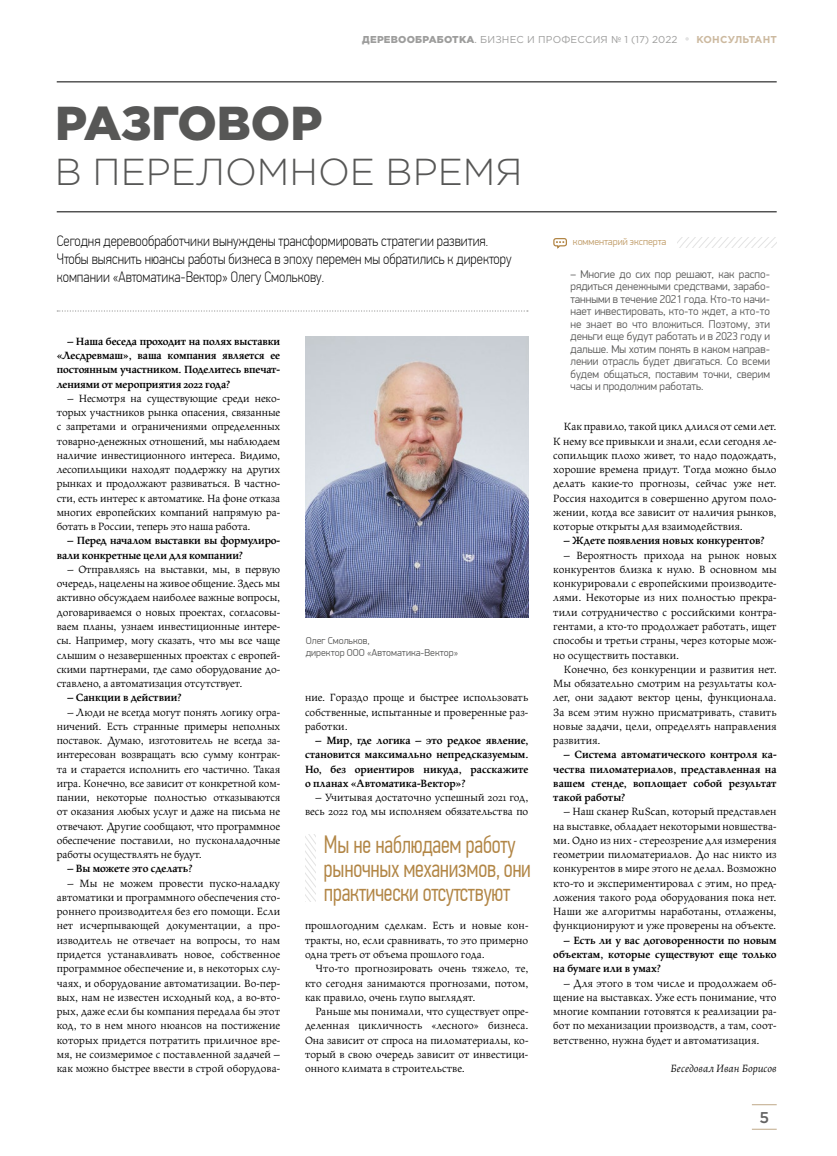
<style>
.page{position:relative;width:837px;height:1156px;background:#fff}
.page>*{position:absolute;margin:0;border:0;box-sizing:border-box;transform-origin:0 0}
.t1{font:900 47.5px "Gotham Pro";color:#575756}
.t2{font:300 37.5px "Gotham Pro";color:#575756}
.t3{font:300 25px/23.8px "PF Din Text Comp Pro";letter-spacing:-.01em;color:#b28646}
.t4{font:500 15.62px "Gotham Pro";color:#646363}
.t5{font:100 15px/18px "PF Din Text Cond Pro";color:#000}
.t6{font:11.88px/14.2px "Maiola Pro";color:#000;text-align:justify}
.t7{font:700 11.88px/14.2px "Maiola Pro";color:#000;text-align:justify}
.t8{font:italic 11.88px "Maiola Pro";color:#000}
.t9{font:300 11.25px/12.5px "PF Din Display Pro";color:#575756;text-align:justify}
.t10{font:300 10px/12px "PF Din Display Pro";color:#575756}
.t11{font:10px "Gotham Pro";letter-spacing:.02em;color:#9d9d9c}
.t12{font:300 10px "PF Din Display Pro";color:#c09c68}
.t13{font:700 10px "Gotham Pro";letter-spacing:.02em;color:#ccb99f}
.s1{font-weight:900}
</style>
<div class="page">
<svg style="left:752px;top:1104px;width:24px;height:1px"></svg>
<svg style="left:752px;top:1128px;width:24px;height:1px"></svg>
<hr style="left:57px;top:81px;width:719px;height:1px;background:#000">
<hr style="left:57px;top:211px;width:719px;height:1px;background:#000">
<svg style="left:57px;top:310px;width:470px;height:1px"></svg>
<svg style="left:305px;top:834px;width:10px;height:67px"></svg>
<img style="left:305px;top:336px;width:223px;height:281px">
<svg style="left:553px;top:238px;width:14px;height:11px"></svg>
<svg style="left:677px;top:238px;width:99px;height:10px"></svg>
<p class="t11" style="left:362px;top:33px;width:316px"><span class="s1">ДЕРЕВООБРАБОТКА</span>. БИЗНЕС И ПРОФЕССИЯ № 1 (17) 2022</p>
<p class="t13" style="left:696px;top:33px;width:82px">КОНСУЛЬТАНТ</p>
<h1 class="t1" style="left:55px;top:95px;width:269px">РАЗГОВОР</h1>
<h2 class="t2" style="left:55px;top:151px;width:469px">В ПЕРЕЛОМНОЕ ВРЕМЯ</h2>
<p class="t5" style="left:57px;top:232px;width:456px">Сегодня деревообработчики вынуждены трансформировать стратегии развития.<br>Чтобы выяснить нюансы работы бизнеса в эпоху перемен мы обратились к директору компании «Автоматика-Вектор» Олегу Смолькову.</p>
<p class="t7" style="left:57px;top:334px;width:225px;text-indent:11px">– Наша беседа проходит на полях выставки «Лесдревмаш», ваша компания является ее постоянным участником. Поделитесь впечат&shy;лениями от мероприятия 2022 года?</p>
<p class="t6" style="left:57px;top:391px;width:225px;text-indent:11px">– Несмотря на существующие среди неко&shy;торых участников рынка опасения, связанные с запретами и ограничениями определенных товарно-денежных отношений, мы наблюдаем наличие инвестиционного интереса. Видимо, лесопильщики находят поддержку на других рынках и продолжают развиваться. В частно&shy;сти, есть интерес к автоматике. На фоне отказа многих европейских компаний напрямую ра&shy;ботать в России, теперь это наша работа.</p>
<p class="t7" style="left:57px;top:534px;width:225px;text-indent:11px">– Перед началом выставки вы формулиро&shy;вали конкретные цели для компании?</p>
<p class="t6" style="left:57px;top:562px;width:225px;text-indent:11px">– Отправляясь на выставки, мы, в первую очередь, нацелены на живое общение. Здесь мы активно обсуждаем наиболее важные вопросы, договариваемся о новых проектах, согласовы&shy;ваем планы, узнаем инвестиционные интере&shy;сы. Например, могу сказать, что мы все чаще слышим о незавершенных проектах с европей&shy;скими партнерами, где само оборудование до&shy;ставлено, а автоматизация отсутствует.</p>
<p class="t7" style="left:67px;top:690px;width:115px">– Санкции в действии?</p>
<p class="t6" style="left:57px;top:705px;width:225px;text-indent:11px">– Люди не всегда могут понять логику огра&shy;ничений. Есть странные примеры неполных поставок. Думаю, изготовитель не всегда за&shy;интересован возвращать всю сумму контрак&shy;та и старается исполнить его частично. Такая игра. Конечно, все зависит от конкретной ком&shy;пании, некоторые полностью отказываются от оказания любых услуг и даже на письма не отвечают. Другие сообщают, что программное обеспечение поставили, но пусконаладочные работы осуществлять не будут.</p>
<p class="t7" style="left:67px;top:861px;width:126px">– Вы можете это сделать?</p>
<p class="t6" style="left:57px;top:876px;width:225px;text-indent:11px">– Мы не можем провести пуско-наладку автоматики и программного обеспечения сто&shy;роннего производителя без его помощи. Если нет исчерпывающей документации, а про&shy;изводитель не отвечает на вопросы, то нам придется устанавливать новое, собственное программное обеспечение и, в некоторых слу&shy;чаях, и оборудование автоматизации. Во-пер&shy;вых, нам не известен исходный код, а во-вто&shy;рых, даже если бы компания передала бы этот код, то в нем много нюансов на постижение которых придется потратить приличное вре&shy;мя, не соизмеримое с поставленной задачей – как можно быстрее ввести в строй оборудова-</p>
<p class="t10" style="left:306px;top:634px;width:154px">Олег Смольков,<br>директор ООО «Автоматика-Вектор»</p>
<p class="t6" style="left:305px;top:690px;width:225px">ние. Гораздо проще и быстрее использовать собственные, испытанные и проверенные раз&shy;работки.</p>
<p class="t7" style="left:305px;top:733px;width:225px;text-indent:11px">– Мир, где логика – это редкое явление, становится максимально непредсказуемым.<br>Но, без ориентиров никуда, расскажите о планах «Автоматика-Вектор»?</p>
<p class="t6" style="left:305px;top:790px;width:225px;text-align:right">– Учитывая достаточно успешный 2021 год, весь 2022 год мы исполняем обязательства по</p>
<h3 class="t3" style="left:324px;top:832px;width:208px">Мы не наблюдаем работу рыночных механизмов, они практически отсутствуют</h3>
<p class="t6" style="left:305px;top:918px;width:225px">прошлогодним сделкам. Есть и новые кон&shy;тракты, но, если сравнивать, то это примерно одна треть от объема прошлого года.</p>
<p class="t6" style="left:305px;top:961px;width:225px;text-indent:11px">Что-то прогнозировать очень тяжело, те, кто сегодня занимаются прогнозами, потом, как правило, очень глупо выглядят.</p>
<p class="t6" style="left:305px;top:1004px;width:225px;text-indent:11px">Раньше мы понимали, что существует опре&shy;деленная цикличность «лесного» бизнеса.<br>Она зависит от спроса на пиломатериалы, ко&shy;торый в свою очередь зависит от инвестици&shy;онного климата в строительстве.</p>
<p class="t12" style="left:572px;top:236px;width:95px">комментарий эксперта</p>
<p class="t9" style="left:570px;top:268px;width:201px">– Многие до сих пор решают, как распо&shy;рядиться денежными средствами, зарабо&shy;танными в течение 2021 года. Кто-то начи&shy;нает инвестировать, кто-то ждет, а кто-то не знает во что вложиться. Поэтому, эти деньги еще будут работать и в 2023 году и дальше. Мы хотим понять в каком направ&shy;лении отрасль будет двигаться. Со всеми будем общаться, поставим точки, сверим часы и продолжим работать.</p>
<p class="t6" style="left:553px;top:420px;width:225px;text-indent:11px">Как правило, такой цикл длился от семи лет.<br>К нему все привыкли и знали, если сегодня ле&shy;сопильщик плохо живет, то надо подождать, хорошие времена придут. Тогда можно было делать какие-то прогнозы, сейчас уже нет.<br>Россия находится в совершенно другом поло&shy;жении, когда все зависит от наличия рынков, которые открыты для взаимодействия.</p>
<p class="t7" style="left:563px;top:534px;width:202px">– Ждете появления новых конкурентов?</p>
<p class="t6" style="left:553px;top:548px;width:225px;text-indent:11px">– Вероятность прихода на рынок новых конкурентов близка к нулю. В основном мы конкурировали с европейскими производите&shy;лями. Некоторые из них полностью прекра&shy;тили сотрудничество с российскими контра&shy;гентами, а кто-то продолжает работать, ищет способы и третьи страны, через которые мож&shy;но осуществить поставки.</p>
<p class="t6" style="left:553px;top:662px;width:225px;text-indent:11px">Конечно, без конкуренции и развития нет.<br>Мы обязательно смотрим на результаты кол&shy;лег, они задают вектор цены, функционала.<br>За всем этим нужно присматривать, ставить новые задачи, цели, определять направления развития.</p>
<p class="t7" style="left:553px;top:747px;width:225px;text-indent:11px">– Система автоматического контроля ка&shy;чества пиломатериалов, представленная на вашем стенде, воплощает собой результат такой работы?</p>
<p class="t6" style="left:553px;top:804px;width:225px;text-indent:11px">– Наш сканер RuScan, который представлен на выставке, обладает некоторыми новшества&shy;ми. Одно из них - стереозрение для измерения геометрии пиломатериалов. До нас никто из конкурентов в мире этого не делал. Возможно кто-то и экспериментировал с этим, но пред&shy;ложения такого рода оборудования пока нет.<br>Наши же алгоритмы наработаны, отлажены, функционируют и уже проверены на объекте.</p>
<p class="t7" style="left:553px;top:933px;width:225px;text-indent:11px">– Есть ли у вас договоренности по новым объектам, которые существуют еще только на бумаге или в умах?</p>
<p class="t6" style="left:553px;top:975px;width:225px;text-indent:11px">– Для этого в том числе и продолжаем об&shy;щение на выставках. Уже есть понимание, что многие компании готовятся к реализации ра&shy;бот по механизации производств, а там, соот&shy;ветственно, нужна будет и автоматизация.</p>
<p class="t8" style="left:670px;top:1061px;width:107px">Беседовал Иван Борисов</p>
<h3 class="t4" style="left:759px;top:1107px;width:11px">5</h3>
</div>
